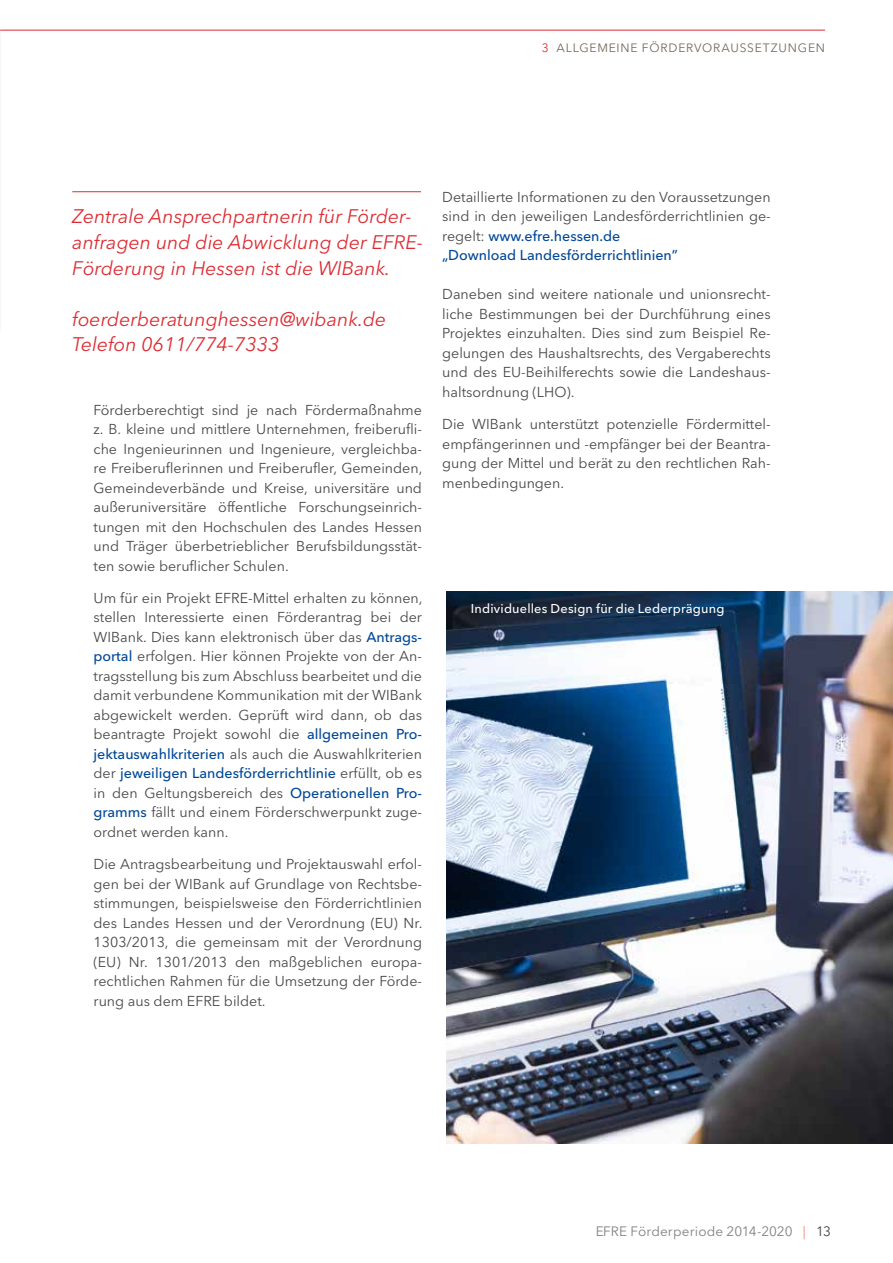
<style>
.page{position:relative;width:893px;height:1263px;background:#fff}
.page>*{position:absolute;margin:0;border:0;box-sizing:border-box;transform-origin:0 0}
.t1{font:italic 19.5px/25.5px "Avenir Next LT Pro";color:#dc2c32}
.t2{font:14.25px/19.5px "Avenir Next LT Pro";color:#484847;text-align:justify}
.t3{font:13.5px "Avenir Next LT Pro";letter-spacing:.005em;color:#565655}
.t4{font:500 12.75px "Avenir Next LT Pro";letter-spacing:.015em;color:#fff}
.t5{font:12px "Avenir Next LT Pro";letter-spacing:.07em;color:#75685c}
.s1{color:#dc2c32}
.s2{font-weight:500;color:#004896}
.s3{color:#e35f53}
.s4{color:#000}
</style>
<div class="page">
<hr style="left:0;top:30px;width:825px;height:1px;background:#dc2c32">
<hr style="left:72px;top:191px;width:349px;height:1px;background:#dc2c32">
<img style="left:446px;top:591px;width:447px;height:553px">
<p class="t5" style="left:542px;top:40px;width:33px"><span class="s1">3</span> Allgemei</p>
<p class="t5" style="left:620px;top:40px;width:49px">ne Förderv</p>
<p class="t5" style="left:702px;top:40px;width:46px">orAUsse</p>
<p class="t5" style="left:763px;top:40px;width:64px">tzu ngen</p>
<h1 class="t1" style="left:72px;top:204px;width:352px">Zentrale Ansprechpartnerin für Förder&shy;anfragen und die Abwicklung der EFRE-<br>Förderung in Hessen ist die WIBank.</h1>
<h1 class="t1" style="left:72px;top:306px;width:315px">foerderberatunghessen@wibank.de<br>Telefon 0611/774-7333</h1>
<p class="t2" style="left:94px;top:400px;width:330px">Förderberechtigt sind je nach Fördermaßnahme z. B. kleine und mittlere Unternehmen, freiberufli&shy;che Ingenieurinnen und Ingenieure, vergleichba&shy;re Freiberuflerinnen und Freiberufler, Gemeinden, Gemeindeverbände und Kreise, universitäre und außeruniversitäre öffentliche Forschungseinrich&shy;tungen mit den Hochschulen des Landes Hessen und Träger überbetrieblicher Berufsbildungsstät&shy;ten sowie beruflicher Schulen.</p>
<p class="t2" style="left:94px;top:588px;width:330px">Um für ein Projekt EFRE-Mittel erhalten zu können, stellen Interessierte einen Förderantrag bei der WIBank. Dies kann elektronisch über das <span class="s2">Antrags&shy;portal</span> erfolgen. Hier können Projekte von der An&shy;tragsstellung bis zum Abschluss bearbeitet und die damit verbundene Kommunikation mit der WIBank abgewickelt werden. Geprüft wird dann, ob das beantragte Projekt sowohl die <span class="s2">allgemeinen Pro&shy;jektauswahlkriterien</span> als auch die Auswahlkriterien der <span class="s2">jeweiligen Landesförderrichtlinie</span> erfüllt, ob es in den Geltungsbereich des <span class="s2">Operationellen Pro&shy;gramms</span> fällt und einem Förderschwerpunkt zuge&shy;ordnet werden kann.</p>
<p class="t2" style="left:94px;top:854px;width:330px">Die Antragsbearbeitung und Projektauswahl erfol&shy;gen bei der WIBank auf Grundlage von Rechtsbe&shy;stimmungen, beispielsweise den Förderrichtlinien des Landes Hessen und der Verordnung (EU) N r.<br>1303/2013, die gemeinsam mit der Verordnung (EU) N r. 1301/2013 den maßgeblichen europa&shy;rechtlichen Rahmen für die Umsetzung der Förde&shy;rung aus dem EFRE bildet.</p>
<p class="t2" style="left:442px;top:187px;width:330px;text-align:left">Detaillierte Informationen zu den Voraussetzungen sind in den jeweiligen Landesförderrichtlinien ge&shy;regelt: <span class="s2">www.efre.hessen.de<br>„Download Landesförderrichtlinien”</span></p>
<p class="t2" style="left:442px;top:285px;width:330px">Daneben sind weitere nationale und unionsrecht&shy;liche Bestimmungen bei der Durchführung eines Projektes einzuhalten. Dies sind zum Beispiel Re&shy;gelungen des Haushaltsrechts, des Vergaberechts und des EU-Beihilferechts sowie die Landeshaus&shy;haltsordnung (LHO).</p>
<p class="t2" style="left:442px;top:414px;width:330px">Die WIBank unterstützt potenzielle Fördermittel&shy;empfängerinnen und -empfänger bei der Beantra&shy;gung der Mittel und berät zu den rechtlichen Rah&shy;menbedingungen.</p>
<p class="t4" style="left:471px;top:601px;width:255px">Individuelles Design für die Lederprägung</p>
<p class="t3" style="left:595px;top:1223px;width:237px">EFRE Förderperiode 2014-2020 <span class="s3">|</span> <span class="s4">13</span></p>
</div>
